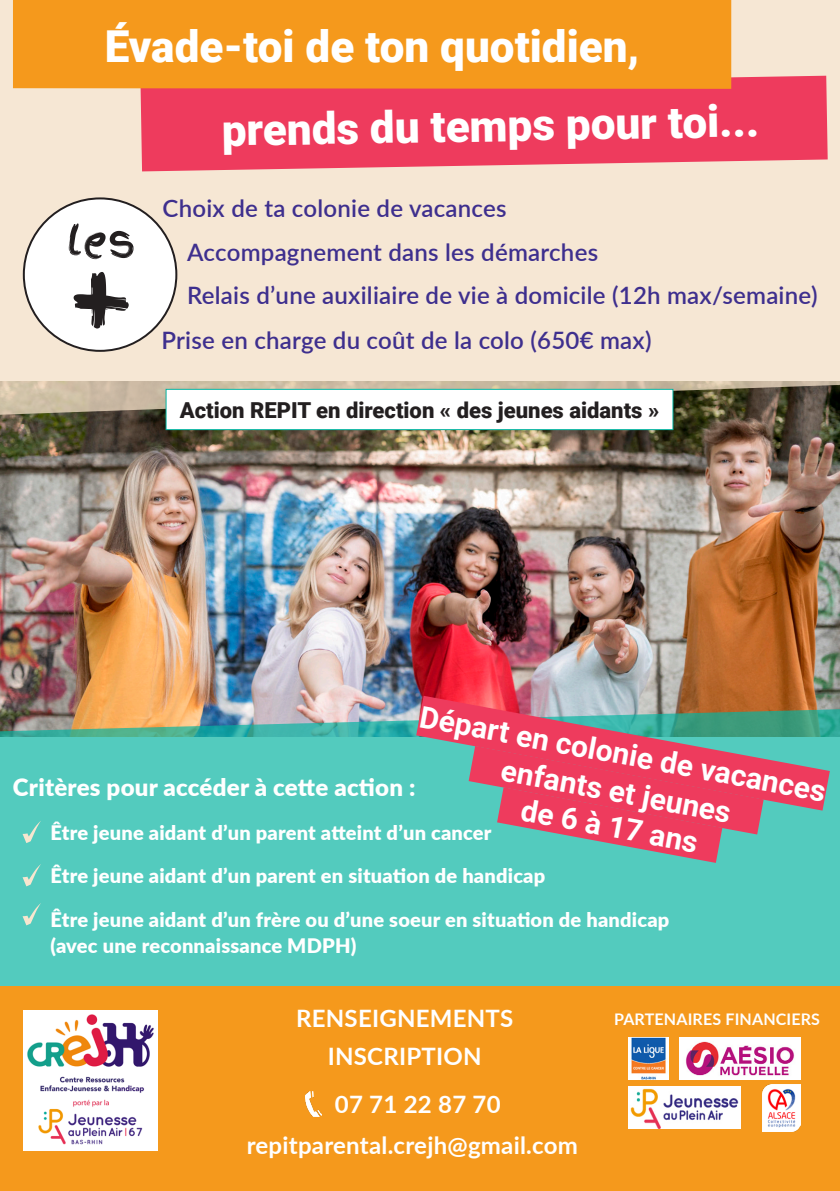
<style>
.page{position:relative;width:840px;height:1191px;background:#fff}
.page>*{position:absolute;margin:0;border:0;box-sizing:border-box;transform-origin:0 0}
.phrase_sous_titre{font:900 44px "Roboto";color:#fff}
.age{font:700 30px "Roboto";color:#fff}
.les___textes{font:600 24px "Lato";letter-spacing:.01em;color:#3e2f8e}
.inscription{font:700 24px "Lato";letter-spacing:.01em;color:#fff}
.titre_modalités{font:900 24px "Lato";letter-spacing:.01em;color:#fff}
.mail{font:700 24px "Lato";letter-spacing:.01em;color:#fff}
.phrase_sous_titre-2{font:900 22px "Roboto";color:#231f20}
.modalités{font:900 20px "Lato";letter-spacing:.01em;color:#fff}
.inscription-2{font:700 16px "Lato";letter-spacing:.01em;color:#fff}
</style>
<div class="page">
<img style="left:0;top:415px;width:839px;height:294px">
<div style="left:0;top:709px;width:839px;height:277px;background:#53cbbe"></div>
<svg style="left:0;top:0;width:839px;height:415px;background:#eee0cc"></svg>
<div style="left:0;top:986px;width:839px;height:205px;background:#f5991c"></div>
<img style="left:628px;top:1086px;width:111px;height:42px">
<img style="left:679px;top:1037px;width:120px;height:42px">
<img style="left:762px;top:1084px;width:37px;height:47px">
<img style="left:305px;top:1091px;width:16px;height:25px">
<img style="left:23px;top:1010px;width:135px;height:140px">
<svg style="left:23px;top:820px;width:18px;height:23px"></svg>
<svg style="left:23px;top:864px;width:18px;height:22px"></svg>
<svg style="left:23px;top:903px;width:18px;height:22px"></svg>
<svg style="left:416px;top:696px;width:413px;height:114px;background:#988484"></svg>
<svg style="left:468px;top:746px;width:295px;height:117px;background:#c56076"></svg>
<img style="left:628px;top:1037px;width:40px;height:42px">
<div style="left:166px;top:389px;width:506px;height:40px;background:#fff"></div>
<div style="left:166px;top:389px;width:506px;height:41px;border:1px solid #05b4a1"></div>
<div style="left:24px;top:198px;width:152px;height:153px;background:#fff;border-radius:50%"></div>
<svg style="left:74px;top:272px;width:55px;height:56px"></svg>
<svg style="left:69px;top:223px;width:64px;height:36px"></svg>
<svg style="left:140px;top:76px;width:687px;height:95px;background:#ee4665"></svg>
<div style="left:13px;top:0;width:717px;height:89px;background:#f5991c"></div>
<p class="phrase_sous_titre" style="left:105px;top:15px;width:536px">Évade-toi de ton quotidien,</p>
<p class="phrase_sous_titre" style="left:221px;top:99px;width:538px;rotate:-1deg">prends du temps pour toi...</p>
<p class="les___textes" style="left:162px;top:191px;width:345px">Choix de ta colonie de vacances</p>
<p class="les___textes" style="left:187px;top:234px;width:412px">Accompagnement dans les démarches</p>
<p class="les___textes" style="left:187px;top:278px;width:631px">Relais d’une auxiliaire de vie à domicile (12h max/semaine)</p>
<p class="les___textes" style="left:161px;top:323px;width:491px">Prise en charge du coût de la colo (650€ max)</p>
<p class="phrase_sous_titre-2" style="left:180px;top:394px;width:481px">Action REPIT en direction « des jeunes aidants »</p>
<p class="age" style="left:423px;top:697px;width:413px;rotate:10deg">Départ en colonie de vacances</p>
<p class="age" style="left:504px;top:750px;width:234px;rotate:10deg">enfants et jeunes</p>
<p class="titre_modalités" style="left:13px;top:769px;width:404px">Critères pour accéder à cette action :</p>
<p class="age" style="left:524px;top:789px;width:181px;rotate:10deg">de 6 à 17 ans</p>
<p class="modalités" style="left:51px;top:817px;width:442px">Être jeune aidant d’un parent atteint d’un cancer</p>
<p class="modalités" style="left:51px;top:861px;width:496px">Être jeune aidant d’un parent en situation de handicap</p>
<p class="modalités" style="left:51px;top:904px;width:620px">Être jeune aidant d’un frère ou d’une soeur en situation de handicap</p>
<p class="modalités" style="left:51px;top:930px;width:307px">(avec une reconnaissance MDPH)</p>
<p class="inscription" style="left:296px;top:1000px;width:219px">RENSEIGNEMENTS</p>
<p class="inscription-2" style="left:613px;top:1007px;width:207px">PARTENAIRES FINANCIERS</p>
<p class="inscription" style="left:327px;top:1038px;width:155px">INSCRIPTION</p>
<p class="inscription" style="left:335px;top:1086px;width:167px">07 71 22 87 70</p>
<p class="mail" style="left:246px;top:1127px;width:332px">repitparental.crejh@gmail.com</p>
</div>
